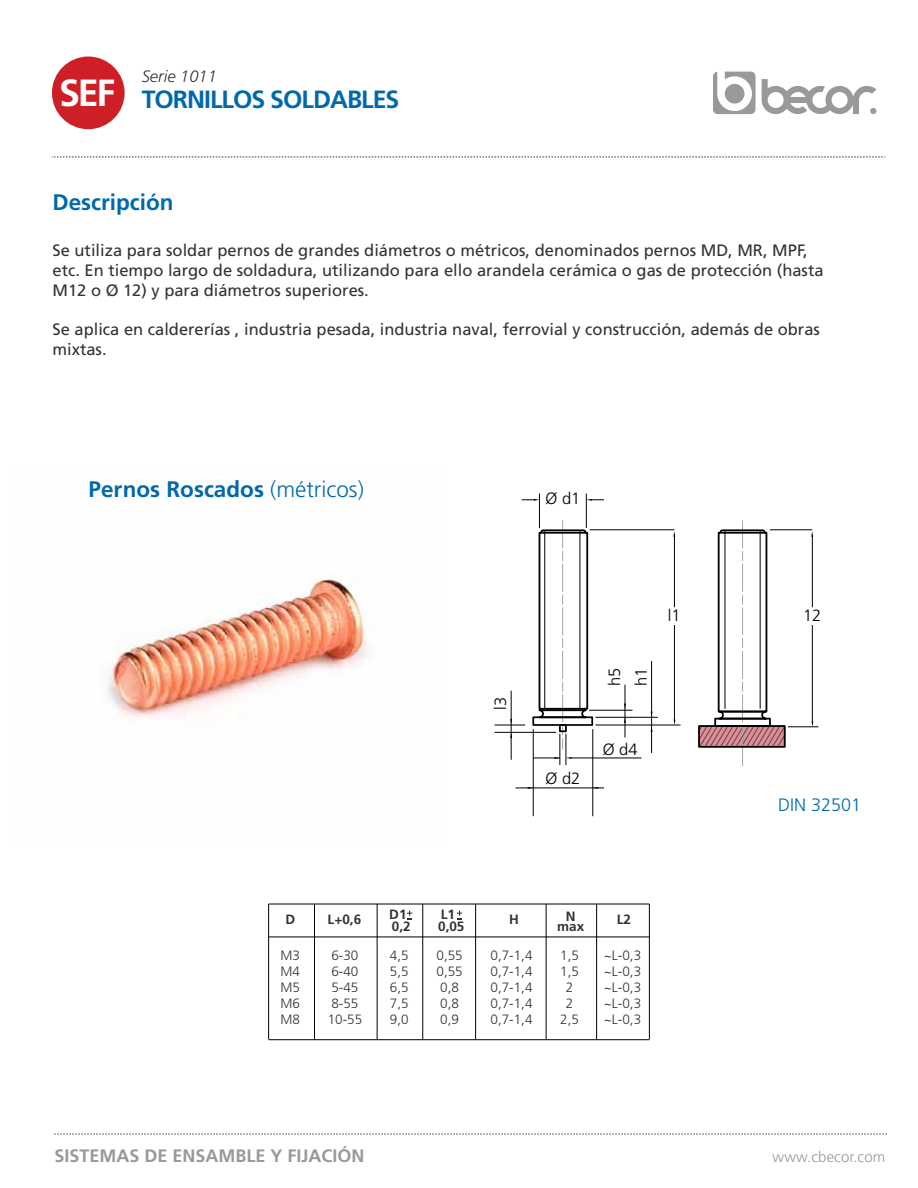
<style>
.page{position:relative;width:918px;height:1188px;background:#fff}
.page>*{position:absolute;margin:0;border:0;box-sizing:border-box;transform-origin:0 0}
.t1{font:700 24.9px "Frutiger LT Std";letter-spacing:-.04em;color:#0069ac}
.t2{font:700 22.5px "Frutiger LT Std";color:#0069ac}
.t3{font:700 18px "Frutiger LT Std";color:#999}
.t4{font:300 18px "Frutiger LT Std";color:#0069ac}
.t5{font:16.5px/19.8px "Frutiger LT Std";color:#333}
.t6{font:italic 300 16.5px "Frutiger LT Std";color:#333}
.t7{font:300 16.35px "Frutiger LT Std";color:#000}
.t8{font:300 15px "Frutiger LT Std";letter-spacing:.01em;color:#999}
.t9{font:300 13.5px/16.2px "Frutiger LT Std";color:#333;text-align:justify}
.t10{font:700 13.5px/11.1px "Frutiger LT Std";color:#333}
.s1{font-size:37.8px;color:#fff}
.s2{font-weight:300}
</style>
<div class="page">
<img style="left:100px;top:575px;width:271px;height:146px">
<svg style="left:762px;top:79px;width:114px;height:35px"></svg>
<svg style="left:713px;top:72px;width:43px;height:42px"></svg>
<div style="left:52px;top:57px;width:73px;height:72px;background:#cf1f26;border-radius:50%"></div>
<svg style="left:52px;top:156px;width:833px;height:2px"></svg>
<svg style="left:54px;top:1133px;width:833px;height:2px"></svg>
<svg style="left:538px;top:521px;width:50px;height:228px"></svg>
<div style="left:532px;top:716px;width:61px;height:10px;border:2px solid #000"></div>
<svg style="left:701px;top:521px;width:85px;height:245px"></svg>
<div style="left:714px;top:718px;width:57px;height:9px;border:2px solid #000"></div>
<div style="left:559px;top:724px;width:8px;height:8px;border:2px solid #000"></div>
<svg style="left:587px;top:499px;width:17px;height:2px"></svg>
<svg style="left:522px;top:499px;width:17px;height:2px"></svg>
<hr style="left:770px;top:530px;width:42px;height:1px;background:#000">
<hr style="left:812px;top:536px;width:1px;height:71px;background:#000">
<hr style="left:812px;top:625px;width:1px;height:96px;background:#000">
<hr style="left:788px;top:727px;width:30px;height:1px;background:#000">
<hr style="left:590px;top:530px;width:84px;height:1px;background:#000">
<hr style="left:674px;top:536px;width:1px;height:71px;background:#000">
<hr style="left:674px;top:625px;width:1px;height:95px;background:#000">
<hr style="left:596px;top:725px;width:85px;height:1px;background:#000">
<hr style="left:495px;top:725px;width:30px;height:1px;background:#000">
<hr style="left:495px;top:732px;width:61px;height:1px;background:#000">
<hr style="left:596px;top:717px;width:62px;height:1px;background:#000">
<hr style="left:589px;top:710px;width:43px;height:1px;background:#000">
<hr style="left:651px;top:661px;width:1px;height:92px;background:#000">
<hr style="left:625px;top:685px;width:1px;height:52px;background:#000">
<hr style="left:511px;top:691px;width:1px;height:69px;background:#000">
<hr style="left:539px;top:494px;width:1px;height:34px;background:#000">
<hr style="left:586px;top:494px;width:1px;height:34px;background:#000">
<svg style="left:594px;top:787px;width:10px;height:2px"></svg>
<hr style="left:570px;top:758px;width:72px;height:1px;background:#000">
<svg style="left:534px;top:757px;width:26px;height:2px"></svg>
<hr style="left:516px;top:788px;width:81px;height:1px;background:#000">
<hr style="left:533px;top:729px;width:1px;height:87px;background:#000">
<hr style="left:560px;top:734px;width:1px;height:31px;background:#000">
<hr style="left:566px;top:734px;width:1px;height:31px;background:#000">
<hr style="left:593px;top:729px;width:1px;height:87px;background:#000">
<hr style="left:544px;top:530px;width:1px;height:179px;background:#000">
<hr style="left:580px;top:530px;width:1px;height:179px;background:#000">
<hr style="left:725px;top:530px;width:1px;height:179px;background:#000">
<hr style="left:760px;top:530px;width:1px;height:179px;background:#000">
<div style="left:698px;top:725px;width:88px;height:23px;border:2px solid #000"></div>
<svg style="left:624px;top:717px;width:2px;height:6px"></svg>
<hr style="left:269px;top:937px;width:380px;height:1px;background:#000">
<hr style="left:268px;top:904px;width:1px;height:135px;background:#000">
<hr style="left:314px;top:904px;width:1px;height:135px;background:#000">
<hr style="left:377px;top:904px;width:1px;height:135px;background:#000">
<hr style="left:422px;top:904px;width:1px;height:135px;background:#000">
<hr style="left:475px;top:904px;width:1px;height:135px;background:#000">
<hr style="left:546px;top:904px;width:1px;height:135px;background:#000">
<hr style="left:596px;top:904px;width:1px;height:135px;background:#000">
<hr style="left:649px;top:904px;width:1px;height:135px;background:#000">
<hr style="left:269px;top:1039px;width:380px;height:1px;background:#000">
<hr style="left:269px;top:904px;width:380px;height:1px;background:#000">
<svg style="left:407px;top:911px;width:5px;height:8px"></svg>
<svg style="left:457px;top:911px;width:5px;height:8px"></svg>
<p class="t6" style="left:142px;top:67px;width:77px">Serie 1011</p>
<h1 class="t1" style="left:59px;top:85px;width:342px"><span class="s1">SEF</span> TORNILLOS SOLDABLES</h1>
<h2 class="t2" style="left:53px;top:189px;width:123px">Descripción</h2>
<p class="t5" style="left:53px;top:241px;width:773px">Se utiliza para soldar pernos de grandes diámetros o métricos, denominados pernos MD, MR, MPF, etc. En tiempo largo de soldadura, utilizando para ello arandela cerámica o gas de protección (hasta<br>M12 o Ø 12) y para diámetros superiores.</p>
<p class="t5" style="left:53px;top:320px;width:769px">Se aplica en caldererías , industria pesada, industria naval, ferrovial y construcción, además de obras mixtas.</p>
<h2 class="t2" style="left:89px;top:476px;width:277px">Pernos Roscados <span class="s2">(métricos)</span></h2>
<p class="t7" style="left:546px;top:489px;width:36px">Ø d1</p>
<p class="t7" style="left:491px;top:710px;width:14px;rotate:-90deg">l3</p>
<p class="t7" style="left:546px;top:769px;width:36px">Ø d2</p>
<p class="t7" style="left:605px;top:686px;width:20px;rotate:-90deg">h5</p>
<p class="t7" style="left:632px;top:686px;width:20px;rotate:-90deg">h1</p>
<p class="t7" style="left:668px;top:606px;width:14px">l1</p>
<p class="t7" style="left:803px;top:606px;width:20px">12</p>
<p class="t7" style="left:603px;top:740px;width:36px">Ø d4</p>
<p class="t4" style="left:778px;top:795px;width:85px">DIN 32501</p>
<p class="t10" style="left:328px;top:914px;width:35px">L+0,6</p>
<p class="t10" style="left:389px;top:909px;width:23px">D1<br>0,2</p>
<p class="t10" style="left:438px;top:909px;width:28px">L1<br>0,05</p>
<p class="t10" style="left:285px;top:914px;width:11px">D</p>
<p class="t10" style="left:509px;top:914px;width:11px">H</p>
<p class="t10" style="left:566px;top:911px;width:11px">N</p>
<p class="t10" style="left:617px;top:914px;width:16px">L2</p>
<p class="t10" style="left:557px;top:921px;width:29px">max</p>
<p class="t9" style="left:280px;top:947px;width:21px">M3<br>M4<br>M5<br>M6<br>M8</p>
<p class="t9" style="left:328px;top:947px;width:36px;text-align:left">6-30<br>6-40<br>5-45<br>8-55<br>10-55</p>
<p class="t9" style="left:390px;top:947px;width:20px">4,5<br>5,5<br>6,5<br>7,5<br>9,0</p>
<p class="t9" style="left:437px;top:947px;width:28px;text-align:left">0,55<br>0,55<br>0,8<br>0,8<br>0,9</p>
<p class="t9" style="left:491px;top:947px;width:44px">0,7-1,4<br>0,7-1,4<br>0,7-1,4<br>0,7-1,4<br>0,7-1,4</p>
<p class="t9" style="left:560px;top:947px;width:20px;text-align:center">1,5<br>1,5<br>2<br>2<br>2,5</p>
<p class="t9" style="left:604px;top:947px;width:39px">~L-0,3 ~L-0,3 ~L-0,3 ~L-0,3 ~L-0,3</p>
<p class="t3" style="left:55px;top:1145px;width:312px">SISTEMAS DE ENSAMBLE Y FIJACIÓN</p>
<p class="t8" style="left:773px;top:1149px;width:114px">www.cbecor.com</p>
</div>
